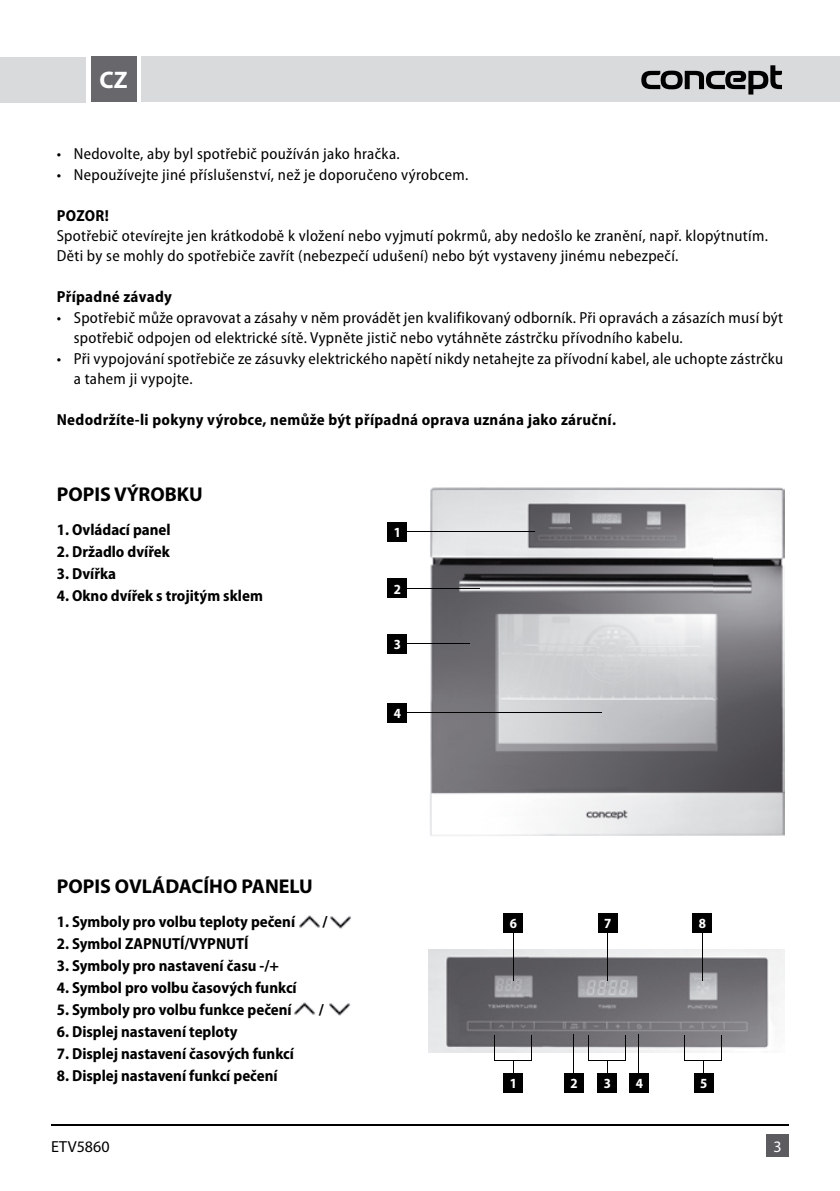
<style>
.page{position:relative;width:840px;height:1191px;background:#fff}
.page>*{position:absolute;margin:0;border:0;box-sizing:border-box;transform-origin:0 0}
.t1{font:700 24px "Myriad Pro";color:#fff}
.t2{font:700 20px "Myriad Pro";color:#000}
.t3{font:semi-condensed 16px/20.4px "Myriad Pro";letter-spacing:.02em;color:#000}
.t4{font:700 semi-condensed 16px "Myriad Pro";color:#000}
.t5{font:700 semi-condensed 16px "Myriad Pro";letter-spacing:.02em;color:#000}
.t6{font:16px "Myriad Pro";color:#000}
.t7{font:16px "Myriad Pro";color:#fff}
.t8{font:700 semi-condensed 14px "Myriad Pro";color:#fff}
</style>
<div class="page">
<img style="left:428px;top:487px;width:355px;height:349px">
<div style="left:142px;top:57px;width:697px;height:45px;background:#d8dadc"></div>
<div style="left:0;top:57px;width:85px;height:46px;background:#d8dadc"></div>
<div style="left:91px;top:57px;width:45px;height:45px;background:#68676c"></div>
<hr style="left:51px;top:1124px;width:737px;height:1px;background:#000">
<div style="left:765px;top:1134px;width:23px;height:23px;background:#5c5b60"></div>
<svg style="left:641px;top:65px;width:140px;height:30px"></svg>
<img style="left:428px;top:950px;width:355px;height:102px">
<hr style="left:573px;top:1034px;width:1px;height:56px;background:#000">
<hr style="left:638px;top:1034px;width:1px;height:56px;background:#000">
<hr style="left:512px;top:927px;width:1px;height:53px;background:#000">
<hr style="left:606px;top:927px;width:1px;height:53px;background:#000">
<hr style="left:701px;top:927px;width:1px;height:53px;background:#000">
<svg style="left:530px;top:1035px;width:1px;height:18px"></svg>
<svg style="left:493px;top:1035px;width:1px;height:18px"></svg>
<hr style="left:493px;top:1060px;width:38px;height:1px;background:#000">
<svg style="left:721px;top:1035px;width:1px;height:25px"></svg>
<svg style="left:683px;top:1035px;width:1px;height:18px"></svg>
<hr style="left:683px;top:1060px;width:38px;height:1px;background:#000">
<svg style="left:624px;top:1035px;width:1px;height:18px"></svg>
<svg style="left:587px;top:1035px;width:1px;height:18px"></svg>
<hr style="left:587px;top:1060px;width:38px;height:1px;background:#000">
<div style="left:503px;top:1072px;width:20px;height:20px;background:#000"></div>
<div style="left:503px;top:912px;width:20px;height:20px;background:#000"></div>
<div style="left:597px;top:912px;width:20px;height:20px;background:#000"></div>
<div style="left:692px;top:912px;width:19px;height:20px;background:#000"></div>
<div style="left:693px;top:1072px;width:20px;height:20px;background:#000"></div>
<div style="left:597px;top:1072px;width:20px;height:20px;background:#000"></div>
<div style="left:564px;top:1072px;width:19px;height:20px;background:#000"></div>
<div style="left:629px;top:1072px;width:20px;height:20px;background:#000"></div>
<hr style="left:396px;top:531px;width:138px;height:1px;background:#000">
<hr style="left:396px;top:587px;width:84px;height:1px;background:#000">
<hr style="left:396px;top:643px;width:73px;height:1px;background:#000">
<hr style="left:396px;top:712px;width:205px;height:1px;background:#000">
<div style="left:387px;top:522px;width:20px;height:19px;background:#000"></div>
<div style="left:387px;top:578px;width:20px;height:20px;background:#000"></div>
<div style="left:387px;top:634px;width:20px;height:20px;background:#000"></div>
<div style="left:387px;top:703px;width:20px;height:20px;background:#000"></div>
<img style="left:299px;top:915px;width:21px;height:13px">
<img style="left:294px;top:1002px;width:21px;height:13px">
<img style="left:330px;top:916px;width:21px;height:13px">
<img style="left:329px;top:1003px;width:21px;height:13px">
<h1 class="t1" style="left:99px;top:65px;width:30px">CZ</h1>
<p class="t3" style="left:57px;top:144px;width:344px">• Nedovolte, aby byl spotřebič používán jako hračka.</p>
<p class="t3" style="left:57px;top:165px;width:413px">• Nepoužívejte jiné příslušenství, než je doporučeno výrobcem.</p>
<p class="t4" style="left:57px;top:206px;width:54px">POZOR!</p>
<p class="t3" style="left:57px;top:226px;width:712px">Spotřebič otevírejte jen krátkodobě k vložení nebo vyjmutí pokrmů, aby nedošlo ke zranění, např. klopýtnutím.<br>Děti by se mohly do spotřebiče zavřít (nebezpečí udušení) nebo být vystaveny jinému nebezpečí.</p>
<p class="t5" style="left:57px;top:288px;width:117px">Případné závady</p>
<p class="t3" style="left:74px;top:307px;width:710px;text-indent:-17px">• Spotřebič může opravovat a zásahy v něm provádět jen kvalifikovaný odborník. Při opravách a zásazích musí být spotřebič odpojen od elektrické sítě. Vypněte jistič nebo vytáhněte zástrčku přívodního kabelu.</p>
<p class="t3" style="left:74px;top:348px;width:710px;text-indent:-17px">• Při vypojování spotřebiče ze zásuvky elektrického napětí nikdy netahejte za přívodní kabel, ale uchopte zástrčku a tahem ji vypojte.</p>
<p class="t5" style="left:57px;top:410px;width:560px">Nedodržíte-li pokyny výrobce, nemůže být případná oprava uznána jako záruční.</p>
<p class="t2" style="left:57px;top:481px;width:147px">POPIS VÝROBKU</p>
<p class="t4" style="left:57px;top:520px;width:115px">1. Ovládací panel</p>
<p class="t4" style="left:57px;top:542px;width:115px">2. Držadlo dvířek</p>
<p class="t4" style="left:57px;top:564px;width:61px">3. Dvířka</p>
<p class="t4" style="left:57px;top:586px;width:207px">4. Okno dvířek s trojitým sklem</p>
<p class="t2" style="left:57px;top:873px;width:257px">POPIS OVLÁDACÍHO PANELU</p>
<p class="t4" style="left:57px;top:913px;width:240px">1. Symboly pro volbu teploty pečení</p>
<p class="t4" style="left:322px;top:913px;width:7px">/</p>
<p class="t4" style="left:57px;top:935px;width:193px">2. Symbol ZAPNUTÍ/VYPNUTÍ</p>
<p class="t4" style="left:57px;top:957px;width:223px">3. Symboly pro nastavení času -/+</p>
<p class="t4" style="left:57px;top:979px;width:241px">4. Symbol pro volbu časových funkcí</p>
<p class="t4" style="left:57px;top:1001px;width:236px">5. Symboly pro volbu funkce pečení</p>
<p class="t4" style="left:319px;top:1001px;width:7px">/</p>
<p class="t4" style="left:57px;top:1023px;width:182px">6. Displej nastavení teploty</p>
<p class="t4" style="left:57px;top:1045px;width:239px">7. Displej nastavení časových funkcí</p>
<p class="t4" style="left:57px;top:1067px;width:222px">8. Displej nastavení funkcí pečení</p>
<p class="t8" style="left:393px;top:524px;width:9px">1</p>
<p class="t8" style="left:393px;top:581px;width:9px">2</p>
<p class="t8" style="left:393px;top:636px;width:9px">3</p>
<p class="t8" style="left:393px;top:706px;width:9px">4</p>
<p class="t8" style="left:509px;top:915px;width:9px">6</p>
<p class="t8" style="left:603px;top:915px;width:9px">7</p>
<p class="t8" style="left:698px;top:915px;width:9px">8</p>
<p class="t8" style="left:509px;top:1075px;width:9px">1</p>
<p class="t8" style="left:570px;top:1075px;width:9px">2</p>
<p class="t8" style="left:603px;top:1075px;width:9px">3</p>
<p class="t8" style="left:635px;top:1075px;width:9px">4</p>
<p class="t8" style="left:699px;top:1075px;width:9px">5</p>
<p class="t6" style="left:51px;top:1136px;width:60px">ETV5860</p>
<p class="t7" style="left:773px;top:1136px;width:10px">3</p>
</div>
